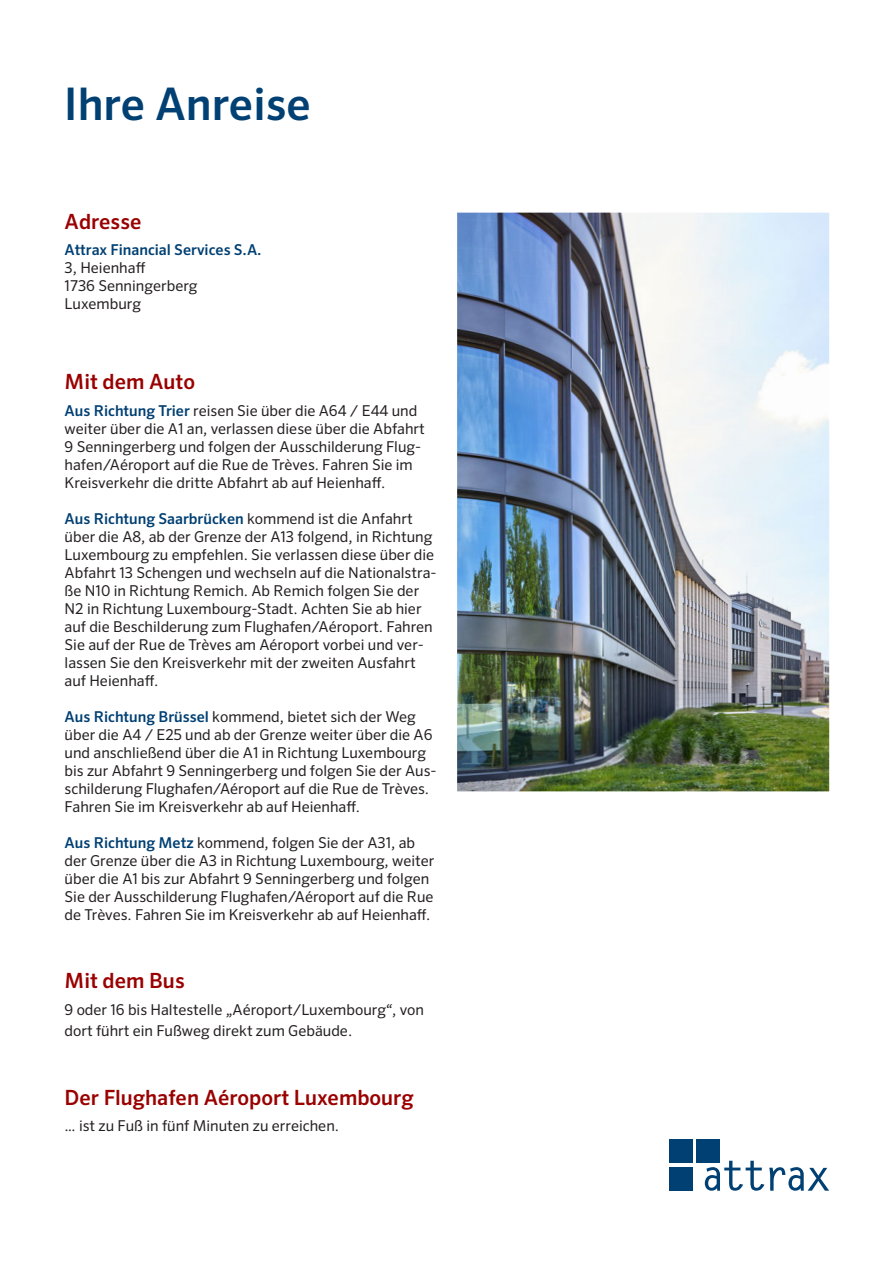
<style>
.page{position:relative;width:893px;height:1263px;background:#fff}
.page>*{position:absolute;margin:0;border:0;box-sizing:border-box;transform-origin:0 0}
.t1{font:500 45px "Sero OT";color:#004073}
.t2{font:500 21px "Sero OT";color:#9a0000}
.t3{font:15px/18px "Sero OT";color:#231f20}
.t4{font:500 15px "Sero OT";color:#004073}
.s1{font-weight:500;color:#004073}
</style>
<div class="page">
<img style="left:457px;top:213px;width:372px;height:578px">
<div style="left:669px;top:1140px;width:24px;height:23px;background:#004073"></div>
<div style="left:669px;top:1167px;width:24px;height:24px;background:#004073"></div>
<div style="left:696px;top:1140px;width:24px;height:23px;background:#004073"></div>
<svg style="left:705px;top:1161px;width:124px;height:30px"></svg>
<p class="t1" style="left:64px;top:77px;width:249px">Ihre Anreise</p>
<p class="t2" style="left:65px;top:209px;width:78px">Adresse</p>
<p class="t4" style="left:65px;top:241px;width:199px">Attrax Financial Services S.A.</p>
<p class="t3" style="left:65px;top:259px;width:82px">3, Heienhaff</p>
<p class="t3" style="left:65px;top:277px;width:135px">1736 Senningerberg</p>
<p class="t3" style="left:65px;top:295px;width:78px">Luxemburg</p>
<p class="t2" style="left:65px;top:369px;width:132px">Mit dem Auto</p>
<p class="t3" style="left:65px;top:401px;width:362px"><span class="s1">Aus Richtung Trier</span> reisen Sie über die A64 / E44 und weiter über die A1 an, verlassen diese über die Abfahrt 9 Senningerberg und folgen der Ausschilderung Flug&shy;hafen/Aéroport auf die Rue de Trèves. Fahren Sie im Kreisverkehr die dritte Abfahrt ab auf Heienhaff.</p>
<p class="t3" style="left:65px;top:509px;width:374px"><span class="s1">Aus Richtung Saarbrücken</span> kommend ist die Anfahrt über die A8, ab der Grenze der A13 folgend, in Richtung Luxembourg zu empfehlen. Sie verlassen diese über die Abfahrt 13 Schengen und wechseln auf die Nationalstra&shy;ße N10 in Richtung Remich. Ab Remich folgen Sie der N2 in Richtung Luxembourg-Stadt. Achten Sie ab hier auf die Beschilderung zum Flughafen/Aéroport. Fahren Sie auf der Rue de Trèves am Aéroport vorbei und ver&shy;lassen Sie den Kreisverkehr mit der zweiten Ausfahrt auf Heienhaff.</p>
<p class="t3" style="left:65px;top:707px;width:374px"><span class="s1">Aus Richtung Brüssel</span> kommend, bietet sich der Weg über die A4 / E25 und ab der Grenze weiter über die A6 und anschließend über die A1 in Richtung Luxembourg bis zur Abfahrt 9 Senningerberg und folgen Sie der Aus&shy;schilderung Flughafen/Aéroport auf die Rue de Trèves.<br>Fahren Sie im Kreisverkehr ab auf Heienhaff.</p>
<p class="t3" style="left:65px;top:833px;width:371px"><span class="s1">Aus Richtung Metz</span> kommend, folgen Sie der A31, ab der Grenze über die A3 in Richtung Luxembourg, weiter über die A1 bis zur Abfahrt 9 Senningerberg und folgen Sie der Ausschilderung Flughafen/Aéroport auf die Rue de Trèves. Fahren Sie im Kreisverkehr ab auf Heienhaff.</p>
<p class="t2" style="left:65px;top:968px;width:122px">Mit dem Bus</p>
<p class="t3" style="left:65px;top:998px;width:361px;line-height:21.6px">9 oder 16 bis Haltestelle „Aéroport/Luxembourg“, von dort führt ein Fußweg direkt zum Gebäude.</p>
<p class="t2" style="left:65px;top:1084px;width:351px">Der Flughafen Aéroport Luxembourg</p>
<p class="t3" style="left:65px;top:1116px;width:276px">… ist zu Fuß in fünf Minuten zu erreichen.</p>
</div>
